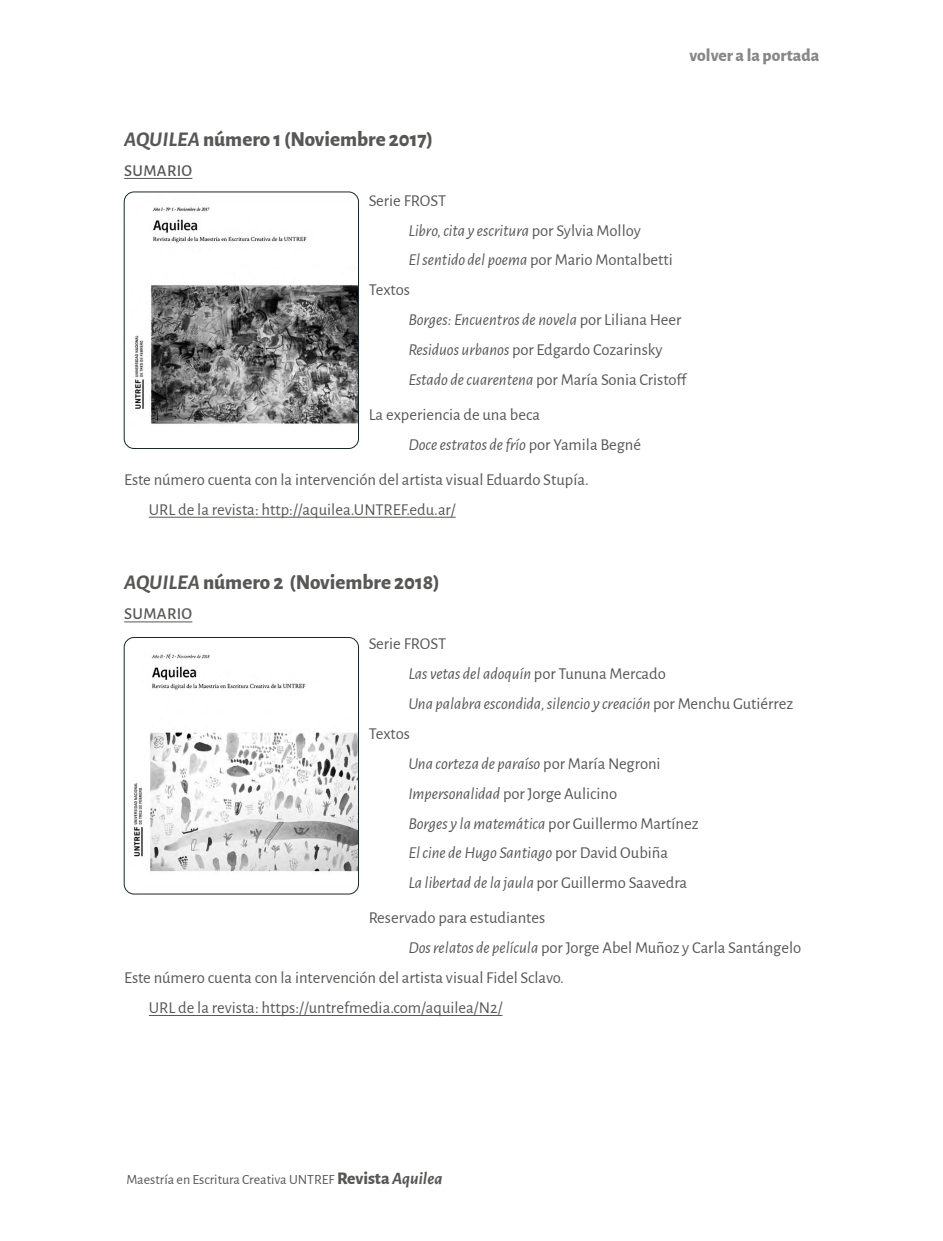
<style>
.page{position:relative;width:943px;height:1241px;background:#fff}
.page>*{position:absolute;margin:0;border:0;box-sizing:border-box;transform-origin:0 0}
.t1{font:800 21px "Alegreya Sans";color:#575756}
.t2{font:800 17.5px "Alegreya Sans";color:#878787}
.t3{font:16.62px/29.9px "Alegreya Sans";color:#575756}
.t4{font:italic 16.62px "Alegreya Sans";color:#575756}
.t5{font:500 16.62px "Alegreya Sans";letter-spacing:.02em;color:#575756}
.t6{font:14px "Alegreya Sans";color:#575756}
.s1{font-weight:700;font-style:italic}
.s2{font-style:normal}
.s3{font-style:italic}
.s4{font-weight:800;font-size:17.5px}
.s5{font-weight:700;font-style:italic;font-size:17.5px}
</style>
<div class="page">
<hr style="left:124px;top:178px;width:68px;height:1px;background:#575756">
<hr style="left:149px;top:517px;width:306px;height:1px;background:#575756">
<hr style="left:124px;top:621px;width:68px;height:1px;background:#575756">
<hr style="left:149px;top:1014px;width:353px;height:1px;background:#575756">
<img style="left:126px;top:193px;width:232px;height:231px">
<div style="left:124px;top:192px;width:235px;height:256px;border:1px solid #18272b;border-radius:10px"></div>
<img style="left:126px;top:638px;width:232px;height:234px">
<div style="left:124px;top:637px;width:235px;height:257px;border:1px solid #18272b;border-radius:10px"></div>
<p class="t2" style="left:689px;top:42px;width:131px">volver a la portada</p>
<p class="t1" style="left:124px;top:123px;width:310px"><span class="s1">AQUILEA</span> número 1 (Noviembre 2017)</p>
<p class="t5" style="left:124px;top:158px;width:69px">SUMARIO</p>
<p class="t3" style="left:368px;top:184px;width:79px">Serie FROST</p>
<p class="t4" style="left:408px;top:219px;width:234px">Libro, cita y escritura <span class="s2">por Sylvia Molloy</span></p>
<p class="t3" style="left:408px;top:244px;width:266px"><span class="s3">El sentido del poema</span> por Mario Montalbetti</p>
<p class="t3" style="left:368px;top:274px;width:43px">Textos</p>
<p class="t4" style="left:408px;top:308px;width:275px">Borges: Encuentros de novela <span class="s2">por Liliana Heer</span></p>
<p class="t3" style="left:408px;top:334px;width:256px"><span class="s3">Residuos urbanos</span> por Edgardo Cozarinsky</p>
<p class="t3" style="left:408px;top:364px;width:279px"><span class="s3">Estado de cuarentena</span> por María Sonia Cristoff</p>
<p class="t3" style="left:408px;top:398px;width:234px;text-indent:-40px">La experiencia de una beca<br><span class="s3">Doce estratos de frío</span> por Yamila Begné</p>
<p class="t3" style="left:149px;top:463px;width:441px;text-indent:-25px">Este número cuenta con la intervención del artista visual Eduardo Stupía.<br>URL de la revista: http://aquilea.UNTREF.edu.ar/</p>
<p class="t1" style="left:124px;top:566px;width:317px"><span class="s1">AQUILEA</span> número 2 (Noviembre 2018)</p>
<p class="t5" style="left:124px;top:602px;width:69px">SUMARIO</p>
<p class="t3" style="left:368px;top:628px;width:79px">Serie FROST</p>
<p class="t4" style="left:408px;top:662px;width:259px">Las vetas del adoquín <span class="s2">por Tununa Mercado</span></p>
<p class="t4" style="left:408px;top:692px;width:386px">Una palabra escondida, silencio y creación <span class="s2">por Menchu Gutiérrez</span></p>
<p class="t3" style="left:368px;top:717px;width:43px">Textos</p>
<p class="t4" style="left:408px;top:752px;width:254px">Una corteza de paraíso <span class="s2">por María Negroni</span></p>
<p class="t3" style="left:408px;top:777px;width:210px"><span class="s3">Impersonalidad</span> por Jorge Aulicino</p>
<p class="t3" style="left:408px;top:807px;width:292px"><span class="s3">Borges y la matemática</span> por Guillermo Martínez</p>
<p class="t4" style="left:408px;top:841px;width:261px">El cine de Hugo Santiago <span class="s2">por David Oubiña</span></p>
<p class="t3" style="left:408px;top:867px;width:280px"><span class="s3">La libertad de la jaula</span> por Guillermo Saavedra</p>
<p class="t3" style="left:368px;top:901px;width:178px">Reservado para estudiantes</p>
<p class="t3" style="left:408px;top:931px;width:394px"><span class="s3">Dos relatos de película</span> por Jorge Abel Muñoz y Carla Santángelo</p>
<p class="t3" style="left:124px;top:961px;width:441px">Este número cuenta con la intervención del artista visual Fidel Sclavo.</p>
<p class="t3" style="left:149px;top:991px;width:355px">URL de la revista: https://untrefmedia.com/aquilea/N2/</p>
<p class="t6" style="left:126px;top:1169px;width:318px">Maestría en Escritura Creativa UNTREF <span class="s4">Revista</span> <span class="s5">Aquilea</span></p>
</div>
